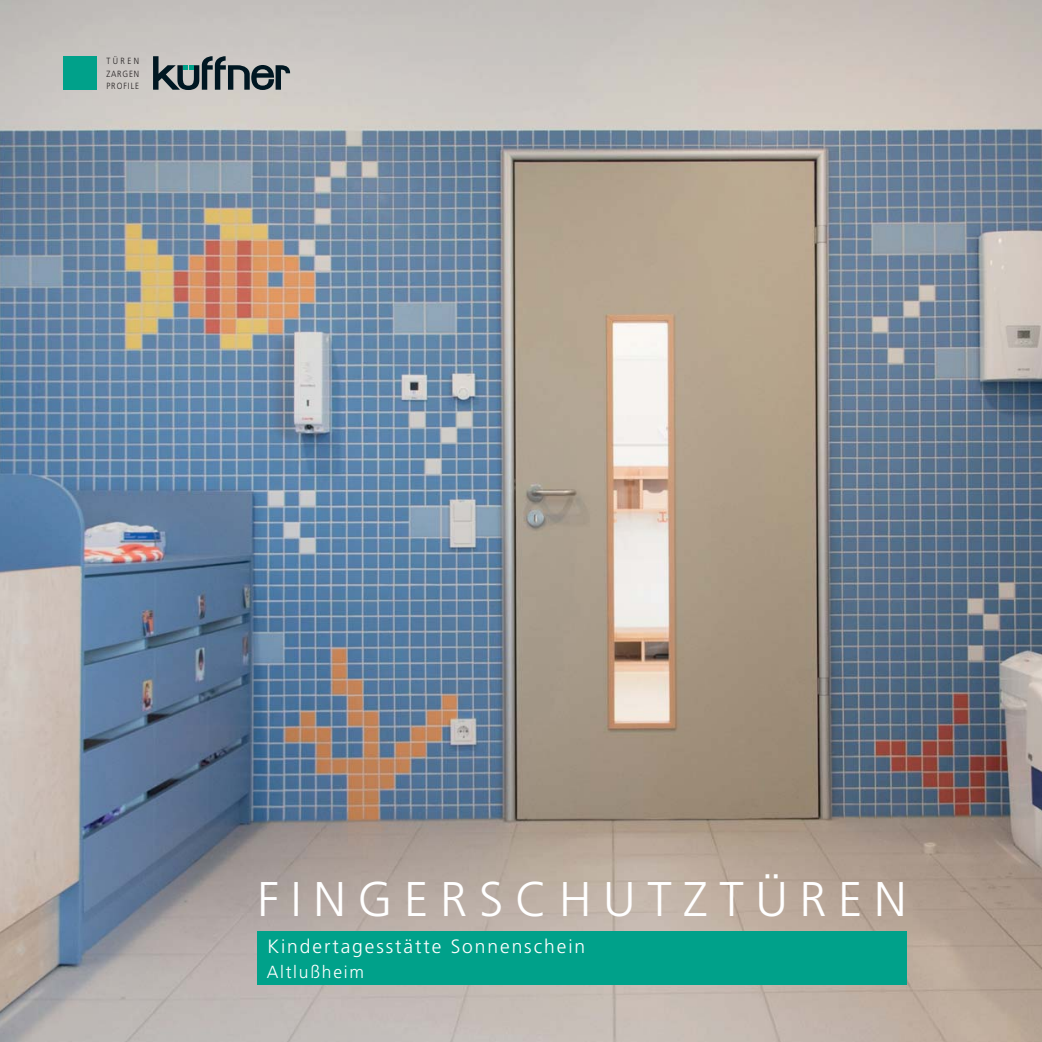
<style>
.page{position:relative;width:1042px;height:1042px;background:#fff}
.page>*{position:absolute;margin:0;border:0;box-sizing:border-box;transform-origin:0 0}
.t1{font:300 48.65px "Frutiger CE";letter-spacing:.24em;color:#fff}
.t2{font:300 19.25px "Frutiger CE";letter-spacing:.1em;color:#fff}
.t3{font:300 17.5px "Frutiger CE";letter-spacing:.1em;color:#fff}
.t4{font:300 8.92px/12.6px "Frutiger CE";letter-spacing:.125em;color:#231f20;text-align:justify;scale:.89 1}
</style>
<div class="page">
<img style="left:0;top:0;width:1042px;height:1042px">
<div style="left:258px;top:931px;width:649px;height:54px;background:#00a18a"></div>
<div style="left:63px;top:56px;width:34px;height:34px;background:#00a18a"></div>
<svg style="left:153px;top:56px;width:137px;height:34px;background:#777f81"></svg>
<p class="t4" style="left:106px;top:55px;width:38px">TÜREN ZARGEN PROFILE</p>
<h1 class="t1" style="left:258px;top:878px;width:651px">FINGERSCHUTZTÜREN</h1>
<p class="t2" style="left:267px;top:938px;width:319px">Kindertagesstätte Sonnenschein</p>
<p class="t3" style="left:267px;top:964px;width:99px">Altlußheim</p>
</div>
